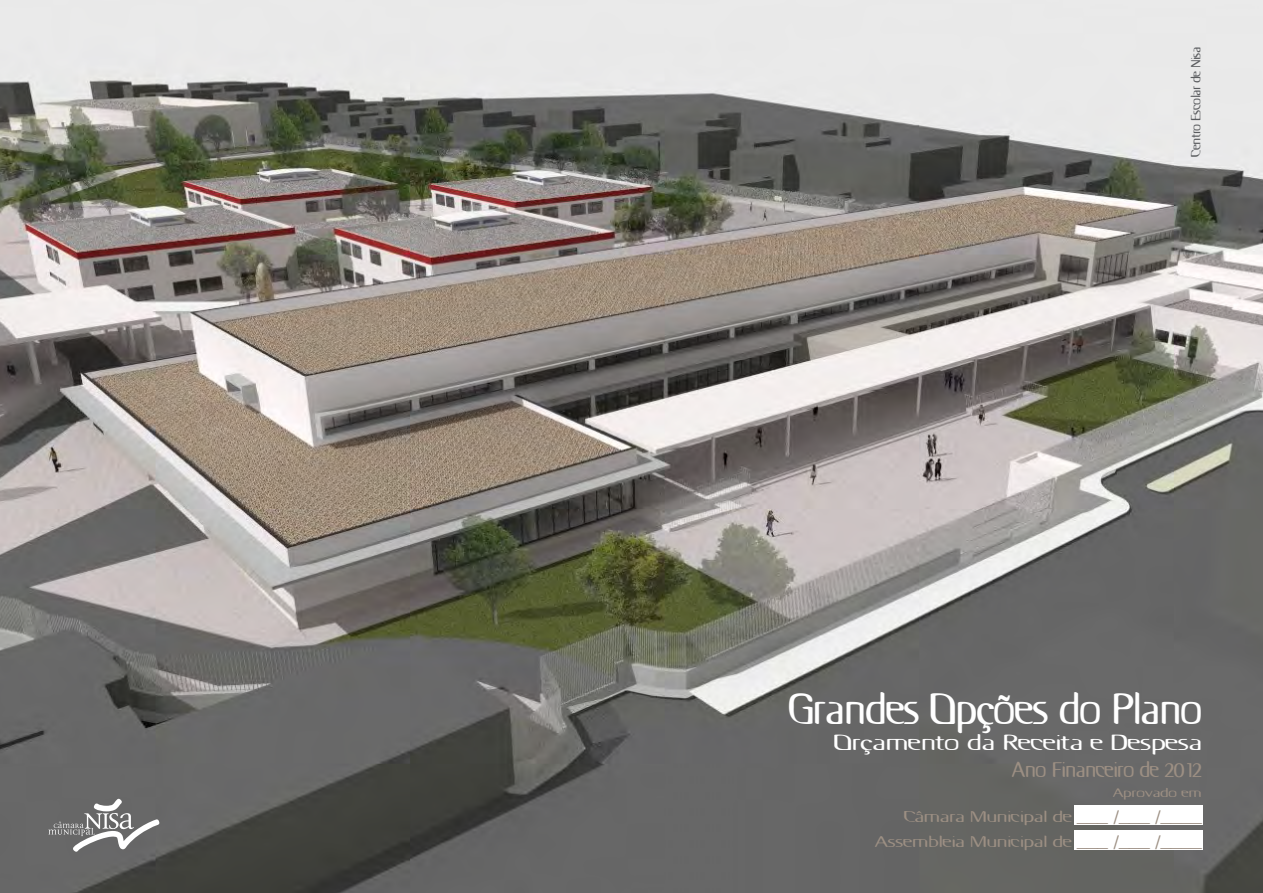
<style>
.page{position:relative;width:1263px;height:893px;background:#fff}
.page>*{position:absolute;margin:0;border:0;box-sizing:border-box;transform-origin:0 0}
.t1{font:700 39.3px "Odyssey";color:#fff}
.t2{font:19.65px "Odyssey Extended";color:#fff}
.t3{font:700 19.65px "Odyssey";color:#9c8f83}
.t4{font:14.1px/25.3px "Odyssey Extended";color:#9c8f83;text-align:right}
.t5{font:700 12px "Odyssey";color:#5a5c5f}
.t6{font:11.25px "Odyssey Extended";color:#9c8f83}
</style>
<div class="page">
<img style="left:0;top:0;width:1263px;height:893px">
<svg style="left:48px;top:798px;width:112px;height:55px;background:#838383"></svg>
<div style="left:1075px;top:805px;width:128px;height:20px;background:#fff"></div>
<div style="left:1075px;top:830px;width:128px;height:20px;background:#fff"></div>
<p class="t5" style="left:1188px;top:157px;width:111px;rotate:-90deg">Centro Escolar de Nisa</p>
<h1 class="t1" style="left:787px;top:683px;width:415px">Grandes Opções do Plano</h1>
<h2 class="t2" style="left:833px;top:730px;width:370px">Orçamento da Receita e Despesa</h2>
<h2 class="t3" style="left:1012px;top:757px;width:191px">Ano Financeiro de 2012</h2>
<p class="t6" style="left:1113px;top:785px;width:90px">Aprovado em</p>
<p class="t4" style="left:875px;top:804px;width:328px">Câmara Municipal de ___ /___ /____<br>Assembleia Municipal de ___ /___ /____</p>
</div>
